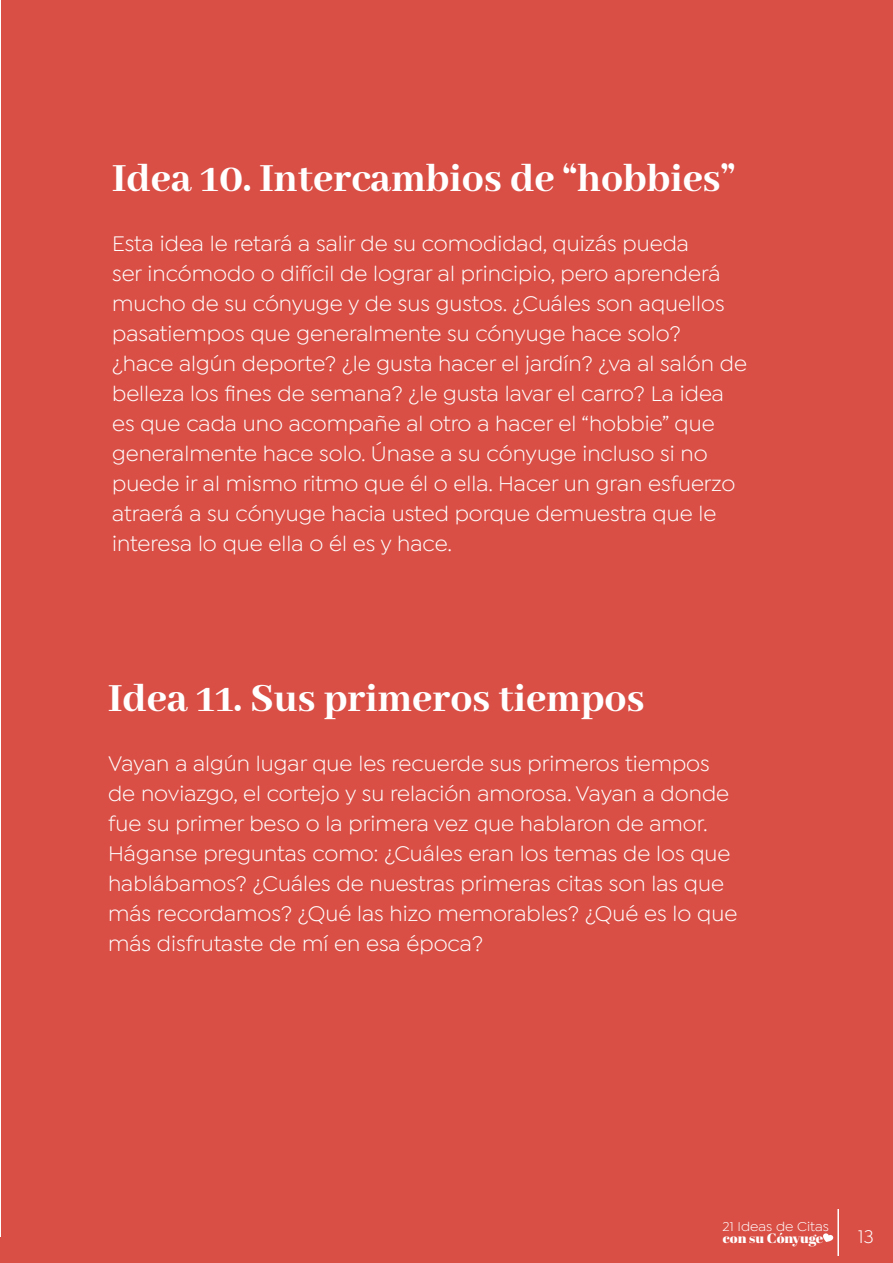
<style>
.page{position:relative;width:893px;height:1263px;background:#fff}
.page>*{position:absolute;margin:0;border:0;box-sizing:border-box;transform-origin:0 0}
.t1{font:800 43.5px "Abhaya Libre";color:#fff}
.t2{font:22.5px/30px "Isidora Sans";color:#fff}
.t3{font:19.5px "Isidora Sans";color:#fff}
.t4{font:13.65px "Isidora Sans";color:#fff;scale:1.06 1}
.t5{font:13.65px "Abril Fatface";color:#fff;scale:1.06 1}
</style>
<div class="page">
<div style="left:1px;top:0;width:892px;height:1263px;background:#d94f46"></div>
<hr style="left:837px;top:1209px;width:2px;height:47px;background:#fff">
<svg style="left:823px;top:1233px;width:11px;height:9px"></svg>
<div style="left:0;top:1238px;width:52px;height:25px;background:#d94f46"></div>
<h1 class="t1" style="left:112px;top:154px;width:624px">Idea 10. Intercambios de “hobbies”</h1>
<p class="t2" style="left:112px;top:228px;width:636px">Esta idea le retará a salir de su comodidad, quizás pueda<br>ser incómodo o difícil de lograr al principio, pero aprenderá mucho de su cónyuge y de sus gustos. ¿Cuáles son aquellos pasatiempos que generalmente su cónyuge hace solo? ¿hace algún deporte? ¿le gusta hacer el jardín? ¿va al salón de belleza los fines de semana? ¿le gusta lavar el carro? La idea es que cada uno acompañe al otro a hacer el “hobbie” que generalmente hace solo. Únase a su cónyuge incluso si no puede ir al mismo ritmo que él o ella. Hacer un gran esfuerzo atraerá a su cónyuge hacia usted porque demuestra que le interesa lo que ella o él es y hace.</p>
<h1 class="t1" style="left:108px;top:674px;width:538px">Idea 11. Sus primeros tiempos</h1>
<p class="t2" style="left:108px;top:748px;width:631px">Vayan a algún lugar que les recuerde sus primeros tiempos de noviazgo, el cortejo y su relación amorosa. Vayan a donde fue su primer beso o la primera vez que hablaron de amor.<br>Háganse preguntas como: ¿Cuáles eran los temas de los que hablábamos? ¿Cuáles de nuestras primeras citas son las que más recordamos? ¿Qué las hizo memorables? ¿Qué es lo que más disfrutaste de mí en esa época?</p>
<p class="t4" style="left:723px;top:1219px;width:102px">21 Ideas de Citas</p>
<p class="t5" style="left:723px;top:1229px;width:96px">con su Cónyuge</p>
<p class="t3" style="left:858px;top:1225px;width:17px">13</p>
</div>
